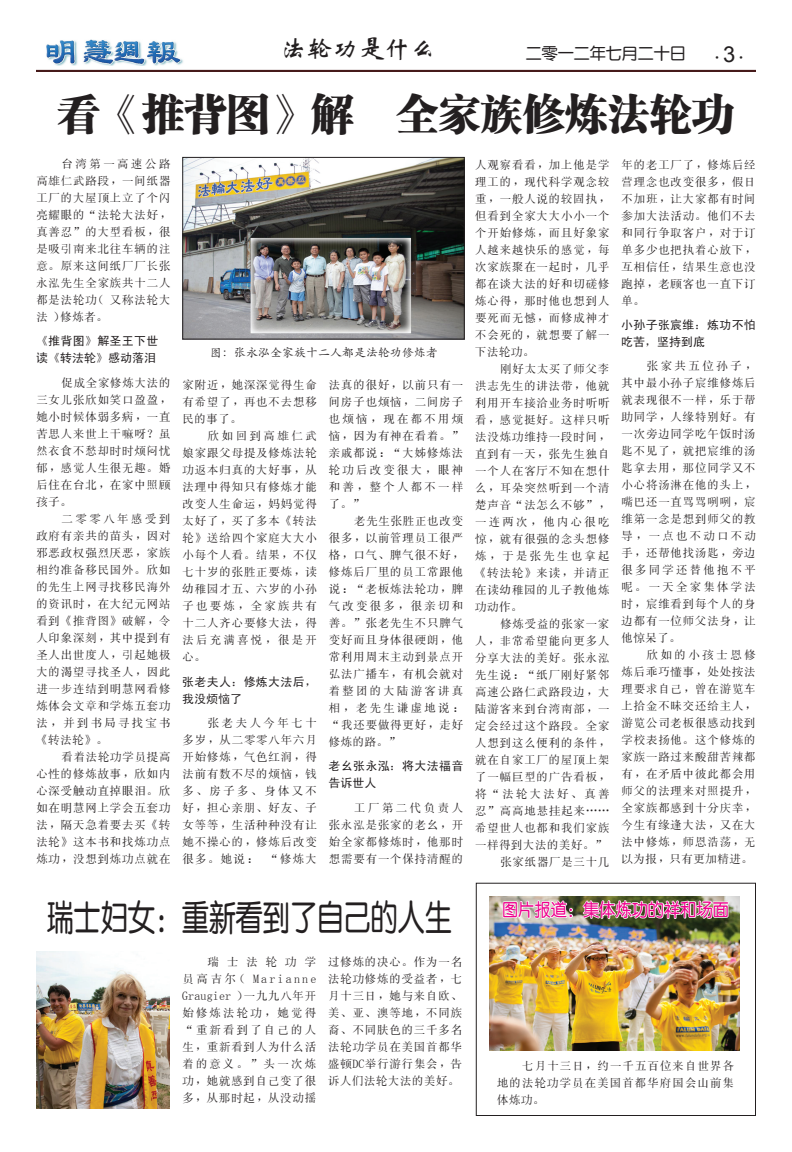
<style>
.page{position:relative;width:792px;height:1152px;background:#fff}
.page>*{position:absolute;margin:0;border:0;box-sizing:border-box;transform-origin:0 0}
.t1{font:42.3px "FZCSJW GB1 0";color:#231f20}
.t2{font:36px "FZY3 JW GB1 0";color:#231f20;scale:.75 1}
.t3{font:26px "ST Xinwei";color:#231f20}
.t4{font:18px "FZY3 JW GB1 0";color:#ed028c;scale:.9 1}
.t5{font:16px "FZY3 JW GB1 0";color:#231f20}
.t6{font:12px/17px "MS Song";letter-spacing:.025em;color:#231f20;text-align:justify}
.t7{font:12px/17px "Sim Hei";letter-spacing:.025em;color:#231f20}
.t8{font:12px "ST Kaiti";color:#231f20}
.t9{font:12px "Koz Min Pro";color:#231f20}
.s1{font-family:"Arial";font-size:22px}
</style>
<div class="page">
<hr style="left:36px;top:70px;width:720px;height:2px;background:#461a1a">
<img style="left:46px;top:40px;width:137px;height:26px">
<img style="left:185px;top:159px;width:277px;height:178px">
<div style="left:183px;top:157px;width:281px;height:182px;border:1px solid #231f20"></div>
<img style="left:36px;top:952px;width:134px;height:157px">
<img style="left:489px;top:896px;width:250px;height:154px">
<div style="left:476px;top:883px;width:280px;height:233px;border:1px solid #231f20"></div>
<svg style="left:502px;top:899px;width:71px;height:21px"></svg>
<svg style="left:582px;top:882px;width:148px;height:38px"></svg>
<h3 class="t3" style="left:281px;top:35px;width:157px">法轮功是什么</h3>
<h3 class="t5" style="left:526px;top:45px;width:161px">二零一二年七月二十日</h3>
<p class="t9" style="left:711px;top:49px;width:38px">・<span class="s1">3</span>・</p>
<h1 class="t1" style="left:58px;top:90px;width:678px">看《推背图》解　全家族修炼法轮功</h1>
<p class="t6" style="left:36px;top:155px;width:136px;text-indent:25px">台湾第一高速公路高雄仁武路段，一间纸器工厂的大屋顶上立了个闪亮耀眼的“法轮大法好，真善忍”的大型看板，很是吸引南来北往车辆的注意。原来这间纸厂厂长张永泓先生全家族共十二人都是法轮功（又称法轮大法）修炼者。</p>
<p class="t7" style="left:36px;top:333px;width:136px">《推背图》解圣王下世　读《转法轮》感动落泪</p>
<p class="t6" style="left:36px;top:374px;width:136px;text-indent:25px">促成全家修炼大法的三女儿张欣如笑口盈盈，她小时候体弱多病，一直苦思人来世上干嘛呀？虽然衣食不愁却时时烦闷忧郁，感觉人生很无趣。婚后住在台北，在家中照顾孩子。</p>
<p class="t6" style="left:36px;top:510px;width:136px;text-indent:25px">二零零八年感受到政府有亲共的苗头，因对邪恶政权强烈厌恶，家族相约准备移民国外。欣如的先生上网寻找移民海外的资讯时，在大纪元网站看到《推背图》破解，令人印象深刻，其中提到有圣人出世度人，引起她极大的渴望寻找圣人，因此进一步连结到明慧网看修炼体会文章和学炼五套功法，并到书局寻找宝书《转法轮》。</p>
<p class="t6" style="left:36px;top:748px;width:136px;text-indent:25px">看着法轮功学员提高心性的修炼故事，欣如内心深受触动直掉眼泪。欣如在明慧网上学会五套功法，隔天急着要去买《转法轮》这本书和找炼功点炼功，没想到炼功点就在</p>
<p class="t8" style="left:210px;top:345px;width:229px">图：张永泓全家族十二人都是法轮功修炼者</p>
<p class="t6" style="left:182px;top:377px;width:136px">家附近，她深深觉得生命有希望了，再也不去想移民的事了。</p>
<p class="t6" style="left:182px;top:428px;width:136px;text-indent:25px">欣如回到高雄仁武娘家跟父母提及修炼法轮功返本归真的大好事，从法理中得知只有修炼才能改变人生命运，妈妈觉得太好了，买了多本《转法轮》送给四个家庭大大小小每个人看。结果，不仅七十岁的张胜正要炼，读幼稚园才五、六岁的小孙子也要炼，全家族共有十二人齐心要修大法，得法后充满喜悦，很是开心。</p>
<p class="t7" style="left:182px;top:673px;width:136px">张老夫人：修炼大法后，我没烦恼了</p>
<p class="t6" style="left:182px;top:714px;width:136px;text-indent:25px">张老夫人今年七十多岁，从二零零八年六月开始修炼，气色红润，得法前有数不尽的烦恼，钱多、房子多、身体又不好，担心亲朋、好友、子女等等，生活种种没有让她不操心的，修炼后改变很多。她说： “修炼大</p>
<p class="t6" style="left:329px;top:376px;width:136px">法真的很好，以前只有一间房子也烦恼，二间房子也烦恼，现在都不用烦恼，因为有神在看着。”亲戚都说：“大姊修炼法轮功后改变很大，眼神和善，整个人都不一样了。”</p>
<p class="t6" style="left:329px;top:512px;width:136px;text-indent:25px">老先生张胜正也改变很多，以前管理员工很严格，口气、脾气很不好，修炼后厂里的员工常跟他说：“老板炼法轮功，脾气改变很多，很亲切和善。”张老先生不只脾气变好而且身体很硬朗，他常利用周末主动到景点开弘法广播车，有机会就对着整团的大陆游客讲真相，老先生谦虚地说：“我还要做得更好，走好修炼的路。”</p>
<p class="t7" style="left:329px;top:758px;width:136px">老幺张永泓：将大法福音告诉世人</p>
<p class="t6" style="left:329px;top:799px;width:136px;text-indent:25px">工厂第二代负责人张永泓是张家的老幺，开始全家都修炼时，他那时想需要有一个保持清醒的</p>
<p class="t6" style="left:475px;top:156px;width:136px">人观察看看，加上他是学理工的，现代科学观念较重，一般人说的较固执，但看到全家大大小小一个个开始修炼，而且好象家人越来越快乐的感觉，每次家族聚在一起时，几乎都在谈大法的好和切磋修炼心得，那时他也想到人要死而无憾，而修成神才不会死的，就想要了解一下法轮功。</p>
<p class="t6" style="left:475px;top:360px;width:136px;text-indent:25px">刚好太太买了师父李洪志先生的讲法带，他就利用开车接洽业务时听听看，感觉挺好。这样只听法没炼功维持一段时间，直到有一天，张先生独自一个人在客厅不知在想什么，耳朵突然听到一个清楚声音“法怎么不够”，一连两次，他内心很吃惊，就有很强的念头想修炼，于是张先生也拿起《转法轮》来读，并请正在读幼稚园的儿子教他炼功动作。</p>
<p class="t6" style="left:475px;top:615px;width:136px;text-align:right">修炼受益的张家一家<br>人，非常希望能向更多人分享大法的美好。张永泓先生说：“纸厂刚好紧邻高速公路仁武路段边，大陆游客来到台湾南部，一定会经过这个路段。全家人想到这么便利的条件，就在自家工厂的屋顶上架了一幅巨型的广告看板，将“法轮大法好、真善忍”高高地悬挂起来……希望世人也都和我们家族一样得到大法的美好。”张家纸器厂是三十几</p>
<p class="t6" style="left:621px;top:156px;width:136px">年的老工厂了，修炼后经营理念也改变很多，假日不加班，让大家都有时间参加大法活动。他们不去和同行争取客户，对于订单多少也把执着心放下，互相信任，结果生意也没跑掉，老顾客也一直下订单。</p>
<p class="t7" style="left:621px;top:316px;width:136px">小孙子张宸维：炼功不怕吃苦，坚持到底</p>
<p class="t6" style="left:621px;top:357px;width:136px;text-indent:25px">张家共五位孙子，其中最小孙子宸维修炼后就表现很不一样，乐于帮助同学，人缘特别好。有一次旁边同学吃午饭时汤匙不见了，就把宸维的汤匙拿去用，那位同学又不小心将汤淋在他的头上，嘴巴还一直骂骂咧咧，宸维第一念是想到师父的教导，一点也不动口不动手，还帮他找汤匙，旁边很多同学还替他抱不平呢。一天全家集体学法时，宸维看到每个人的身边都有一位师父法身，让他惊呆了。</p>
<p class="t6" style="left:621px;top:646px;width:136px;text-indent:25px">欣如的小孩士恩修炼后乖巧懂事，处处按法理要求自己，曾在游览车上拾金不昧交还给主人，游览公司老板很感动找到学校表扬他。这个修炼的家族一路过来酸甜苦辣都有，在矛盾中彼此都会用师父的法理来对照提升，全家族都感到十分庆幸，今生有缘逢大法，又在大法中修炼，师恩浩荡，无以为报，只有更加精进。</p>
<h2 class="t2" style="left:47px;top:899px;width:541px">瑞士妇女：重新看到了自己的人生</h2>
<h3 class="t4" style="left:502px;top:900px;width:254px">图片报道：集体炼功的祥和场面</h3>
<p class="t6" style="left:182px;top:953px;width:136px;text-indent:25px">瑞士法轮功学员高吉尔（Marianne Graugier）一九九八年开始修炼法轮功，她觉得“重新看到了自己的人生，重新看到人为什么活着的意义。”头一次炼功，她就感到自己变了很多，从那时起，从没动摇</p>
<p class="t6" style="left:328px;top:953px;width:136px">过修炼的决心。作为一名法轮功修炼的受益者，七月十三日，她与来自欧、美、亚、澳等地，不同族裔、不同肤色的三千多名法轮功学员在美国首都华盛顿DC举行游行集会，告诉人们法轮大法的美好。</p>
<p class="t6" style="left:497px;top:1057px;width:239px;text-indent:25px">七月十三日，约一千五百位来自世界各地的法轮功学员在美国首都华府国会山前集体炼功。</p>
</div>
